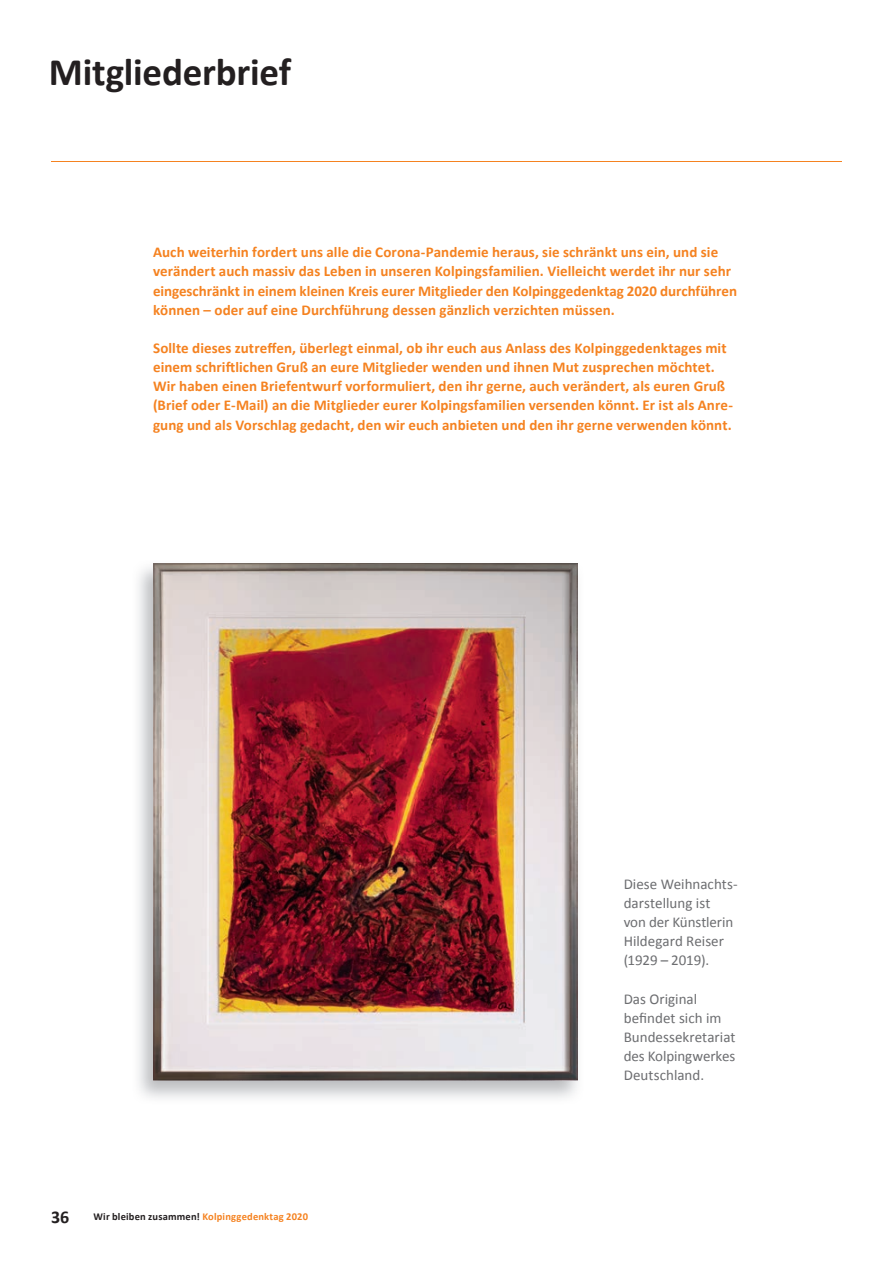
<style>
.page{position:relative;width:893px;height:1263px;background:#fff}
.page>*{position:absolute;margin:0;border:0;box-sizing:border-box;transform-origin:0 0}
.t1{font:700 39px "Calibri";letter-spacing:-.005em;color:#231f20}
.t2{font:700 18px "Calibri";color:#231f20}
.t3{font:700 15px/19.2px "Calibri";letter-spacing:.005em;color:#f58220}
.t4{font:15px/19.2px "Calibri";color:#6c6d70}
.t5{font:700 10.5px "Calibri";letter-spacing:.02em;color:#f58220}
.s1{color:#231f20}
</style>
<div class="page">
<hr style="left:51px;top:161px;width:791px;height:1px;background:#f58220">
<img style="left:138px;top:563px;width:440px;height:535px">
<img style="left:153px;top:563px;width:424px;height:517px">
<h1 class="t1" style="left:49px;top:47px;width:244px">Mitgliederbrief</h1>
<p class="t3" style="left:153px;top:243px;width:585px">Auch weiterhin fordert uns alle die Corona-Pandemie heraus, sie schränkt uns ein, und sie verändert auch massiv das Leben in unseren Kolpingsfamilien. Vielleicht werdet ihr nur sehr eingeschränkt in einem kleinen Kreis eurer Mitglieder den Kolpinggedenktag 2020 durchführen können – oder auf eine Durchführung dessen gänzlich verzichten müssen.</p>
<p class="t3" style="left:153px;top:338px;width:581px">Sollte dieses zutreffen, überlegt einmal, ob ihr euch aus Anlass des Kolpinggedenktages mit einem schriftlichen Gruß an eure Mitglieder wenden und ihnen Mut zusprechen möchtet.<br>Wir haben einen Briefentwurf vorformuliert, den ihr gerne, auch verändert, als euren Gruß (Brief oder E-Mail) an die Mitglieder eurer Kolpingsfamilien versenden könnt. Er ist als Anre&shy;gung und als Vorschlag gedacht, den wir euch anbieten und den ihr gerne verwenden könnt.</p>
<p class="t2" style="left:51px;top:1205px;width:20px">36</p>
<p class="t5" style="left:94px;top:1210px;width:216px"><span class="s1">Wir bleiben zusammen!</span> Kolpinggedenktag 2020</p>
<p class="t4" style="left:624px;top:874px;width:116px">Diese Weihnachts&shy;darstellung ist<br>von der Künstlerin<br>Hildegard Reiser (1929 – 2019).</p>
<p class="t4" style="left:624px;top:989px;width:113px">Das Original befindet sich im<br>Bundessekretariat des Kolpingwerkes<br>Deutschland.</p>
</div>
